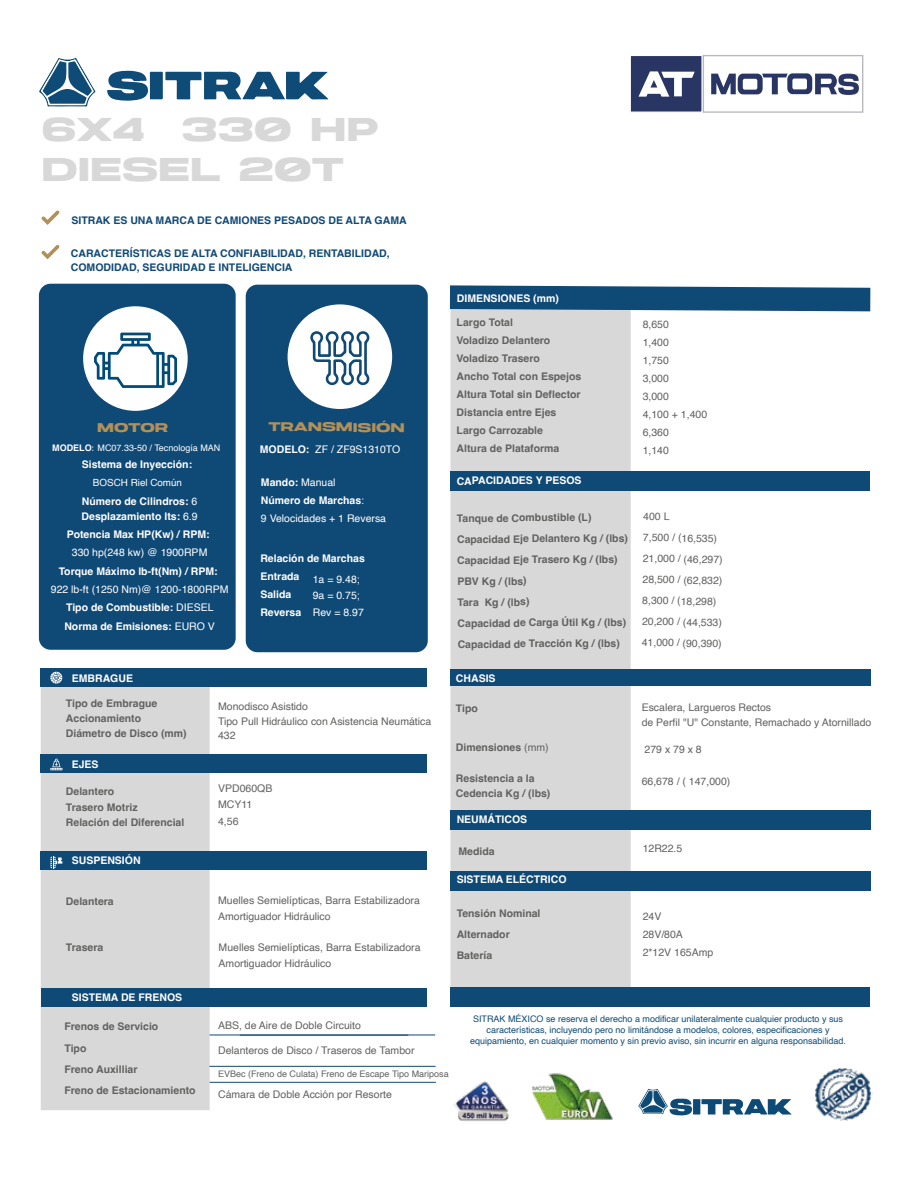
<style>
.page{position:relative;width:918px;height:1188px;background:#fff}
.page>*{position:absolute;margin:0;border:0;box-sizing:border-box;transform-origin:0 0}
.t1{font:33px/39.6px "Joyride EXT";color:#d8d8d8}
.t2{font:12.6px "Joyride EXT";color:#b29057}
.t3{font:10.5px/18px "Helvetica";color:#616160}
.t4{font:700 10.5px/21px "Helvetica";color:#616160}
.t5{font:700 10.5px/18.3px "Helvetica";color:#fff}
.t6{font:10.5px/18.3px "Helvetica";color:#fff}
.t7{font:700 10.5px/14.9px "Helvetica";color:#0f4976}
.t8{font:9.9px "Helvetica";color:#fff}
.t9{font:9px/10.8px "Helvetica";color:#0e4b76;text-align:center}
.t10{font:9px "Helvetica";color:#616160}
.t11{font:9px "Helvetica";color:#fff}
.s1{font-weight:700}
.s2{font-weight:400}
</style>
<div class="page">
<div style="left:41px;top:687px;width:169px;height:423px;background:#d8d8d8"></div>
<div style="left:41px;top:754px;width:386px;height:19px;background:#0f4976"></div>
<div style="left:41px;top:852px;width:386px;height:18px;background:#0f4976"></div>
<div style="left:41px;top:988px;width:386px;height:18px;background:#0f4976"></div>
<div style="left:41px;top:669px;width:386px;height:18px;background:#0f4976"></div>
<svg style="left:50px;top:759px;width:12px;height:11px"></svg>
<svg style="left:50px;top:856px;width:12px;height:12px"></svg>
<svg style="left:50px;top:672px;width:12px;height:12px"></svg>
<hr style="left:209px;top:1066px;width:227px;height:1px;background:#0f4976">
<hr style="left:210px;top:1035px;width:225px;height:1px;background:#0f4976">
<div style="left:450px;top:311px;width:181px;height:695px;background:#d8d8d8"></div>
<svg style="left:450px;top:285px;width:420px;height:26px;background:#245881"></svg>
<div style="left:451px;top:987px;width:419px;height:20px;background:#0f4976"></div>
<div style="left:451px;top:471px;width:419px;height:20px;background:#0f4976"></div>
<div style="left:450px;top:669px;width:420px;height:17px;background:#0f4976"></div>
<svg style="left:41px;top:210px;width:19px;height:15px"></svg>
<svg style="left:41px;top:245px;width:19px;height:14px"></svg>
<div style="left:39px;top:284px;width:197px;height:366px;background:#0f4976;border-radius:12px"></div>
<div style="left:83px;top:306px;width:105px;height:105px;background:#fff;border-radius:50%"></div>
<svg style="left:94px;top:333px;width:83px;height:55px"></svg>
<div style="left:246px;top:285px;width:182px;height:367px;background:#0f4976;border-radius:12px"></div>
<div style="left:288px;top:304px;width:104px;height:105px;background:#fff;border-radius:50%"></div>
<svg style="left:310px;top:331px;width:60px;height:55px"></svg>
<hr style="left:210px;top:1082px;width:226px;height:1px;background:#0f4976">
<div style="left:450px;top:871px;width:421px;height:20px;background:#0f4976"></div>
<div style="left:451px;top:810px;width:420px;height:20px;background:#0f4976"></div>
<img style="left:532px;top:1073px;width:81px;height:47px">
<div style="left:630px;top:55px;width:73px;height:58px;background:#293562;border:1px solid #fdfdfd"></div>
<div style="left:703px;top:55px;width:160px;height:58px;background:#fff;border:1px solid #b7b9bf"></div>
<svg style="left:639px;top:71px;width:56px;height:26px"></svg>
<svg style="left:711px;top:73px;width:148px;height:22px"></svg>
<svg style="left:638px;top:1089px;width:154px;height:27px"></svg>
<img style="left:453px;top:1081px;width:56px;height:40px">
<img style="left:815px;top:1068px;width:58px;height:53px">
<svg style="left:107px;top:71px;width:221px;height:30px"></svg>
<svg style="left:39px;top:58px;width:57px;height:48px"></svg>
<h1 class="t1" style="left:42px;top:110px;width:338px">6X4 330 HP<br>DIESEL 20T</h1>
<p class="t7" style="left:71px;top:214px;width:337px">SITRAK ES UNA MARCA DE CAMIONES PESADOS DE ALTA GAMA</p>
<p class="t7" style="left:71px;top:247px;width:320px">CARACTERÍSTICAS DE ALTA CONFIABILIDAD, RENTABILIDAD,<br>COMODIDAD, SEGURIDAD E INTELIGENCIA</p>
<p class="t2" style="left:97px;top:420px;width:73px">MOTOR</p>
<p class="t2" style="left:269px;top:418px;width:138px;rotate:1deg">TRANSMISIÓN</p>
<p class="t11" style="left:52px;top:441px;width:170px"><span class="s1">MODELO:</span> MC07.33-50 / Tecnología MAN</p>
<p class="t5" style="left:82px;top:456px;width:112px">Sistema de Inyección:</p>
<p class="t5" style="left:82px;top:496px;width:118px;line-height:14.4px">Número de Cilindros: <span class="s2">6<br></span>Desplazamiento lts: <span class="s2">6.9</span></p>
<p class="t5" style="left:67px;top:526px;width:144px">Potencia Max HP(Kw) / RPM:</p>
<p class="t6" style="left:72px;top:544px;width:137px">330 hp(248 kw) @ 1900RPM</p>
<p class="t5" style="left:59px;top:563px;width:161px">Torque Máximo lb-ft(Nm) / RPM:</p>
<p class="t6" style="left:51px;top:580px;width:179px;text-align:center">922 lb-ft (1250 Nm)@ 1200-1800RPM<br><span class="s1">Tipo de Combustible:</span> DIESEL<br><span class="s1">Norma de Emisiones:</span> EURO V</p>
<p class="t8" style="left:93px;top:474px;width:91px">BOSCH Riel Común</p>
<p class="t6" style="left:260px;top:440px;width:142px"><span class="s1">MODELO:</span> ZF / ZF9S1310TO</p>
<p class="t6" style="left:261px;top:473px;width:127px"><span class="s1">Mando:</span> Manual<br><span class="s1">Número de Marchas</span>:<br>9 Velocidades + 1 Reversa</p>
<p class="t5" style="left:260px;top:550px;width:106px">Relación de Marchas<br>Entrada<br>Salida<br>Reversa</p>
<p class="t6" style="left:313px;top:572px;width:53px;line-height:16px">1a = 9.48;<br>9a = 0.75;<br>Rev = 8.97</p>
<p class="t5" style="left:72px;top:670px;width:63px">EMBRAGUE</p>
<p class="t4" style="left:66px;top:697px;width:122px;line-height:15.3px">Tipo de Embrague<br>Accionamiento<br>Diámetro de Disco (mm)</p>
<p class="t5" style="left:72px;top:756px;width:28px">EJES</p>
<p class="t4" style="left:66px;top:785px;width:120px;line-height:15.3px">Delantero<br>Trasero Motriz<br>Relación del Diferencial</p>
<p class="t5" style="left:72px;top:853px;width:70px">SUSPENSIÓN</p>
<p class="t4" style="left:66px;top:892px;width:49px">Delantera</p>
<p class="t4" style="left:66px;top:937px;width:39px">Trasera</p>
<p class="t5" style="left:72px;top:989px;width:112px">SISTEMA DE FRENOS</p>
<p class="t4" style="left:64px;top:1017px;width:95px;line-height:21.5px">Frenos de Servicio<br>Tipo</p>
<p class="t3" style="left:218px;top:700px;width:215px;line-height:14.1px">Monodisco Asistido<br>Tipo Pull Hidráulico con Asistencia Neumática<br>432</p>
<p class="t3" style="left:218px;top:780px;width:56px;line-height:16.5px">VPD060QB<br>MCY11<br>4,56</p>
<p class="t3" style="left:218px;top:893px;width:203px;line-height:15.3px">Muelles Semielípticas, Barra Estabilizadora<br>Amortiguador Hidráulico</p>
<p class="t3" style="left:219px;top:940px;width:203px;line-height:15.3px">Muelles Semielípticas, Barra Estabilizadora<br>Amortiguador Hidráulico</p>
<p class="t3" style="left:218px;top:1017px;width:144px">ABS, de Aire de Doble Circuito</p>
<p class="t3" style="left:218px;top:1042px;width:198px">Delanteros de Disco / Traseros de Tambor</p>
<p class="t5" style="left:457px;top:290px;width:104px">DIMENSIONES (mm)</p>
<p class="t4" style="left:457px;top:314px;width:126px;line-height:18px">Largo Total<br>Voladizo Delantero<br>Voladizo Trasero<br>Ancho Total con Espejos<br>Altura Total sin Deflector<br>Distancia entre Ejes<br>Largo Carrozable<br>Altura de Plataforma</p>
<p class="t5" style="left:457px;top:473px;width:126px">CAPACIDADES Y PESOS</p>
<p class="t4" style="left:457px;top:508px;width:173px">Tanque de Combustible (L)<br>Capacidad Eje Delantero Kg / (lbs)<br>Capacidad Eje Trasero Kg / (lbs)<br>PBV Kg / (lbs)<br>Tara Kg / (lbs)<br>Capacidad de Carga Útil Kg / (lbs)<br>Capacidad de Tracción Kg / (lbs)</p>
<p class="t3" style="left:643px;top:315px;width:66px">8,650<br>1,400<br>1,750<br>3,000<br>3,000<br>4,100 + 1,400<br>6,360<br>1,140</p>
<p class="t3" style="left:643px;top:506px;width:82px;line-height:21px;rotate:1deg">400 L<br>7,500 / (16,535)<br>21,000 / (46,297)<br>28,500 / (62,832)<br>8,300 / (18,298)<br>20,200 / (44,533)<br>41,000 / (90,390)</p>
<p class="t5" style="left:456px;top:671px;width:41px">CHASIS</p>
<p class="t4" style="left:456px;top:699px;width:23px">Tipo</p>
<p class="t3" style="left:642px;top:700px;width:231px;line-height:15.3px">Escalera, Largueros Rectos<br>de Perfil "U" Constante, Remachado y Atornillado</p>
<p class="t4" style="left:456px;top:738px;width:94px">Dimensiones <span class="s2">(mm)</span></p>
<p class="t4" style="left:456px;top:772px;width:96px;line-height:15.3px">Resistencia a la<br>Cedencia Kg / (lbs)</p>
<p class="t3" style="left:645px;top:740px;width:59px">279 x 79 x 8</p>
<p class="t3" style="left:642px;top:772px;width:90px">66,678 / ( 147,000)</p>
<p class="t5" style="left:457px;top:811px;width:72px">NEUMÁTICOS</p>
<p class="t4" style="left:458px;top:842px;width:38px">Medida</p>
<p class="t3" style="left:643px;top:840px;width:41px">12R22.5</p>
<p class="t5" style="left:457px;top:872px;width:111px">SISTEMA ELÉCTRICO</p>
<p class="t4" style="left:457px;top:904px;width:85px">Tensión Nominal<br>Alternador<br>Batería</p>
<p class="t3" style="left:643px;top:908px;width:72px">24V<br>28V/80A<br>2*12V 165Amp</p>
<p class="t9" style="left:470px;top:1014px;width:378px">SITRAK MÉXICO se reserva el derecho a modificar unilateralmente cualquier producto y sus características, incluyendo pero no limitándose a modelos, colores, especificaciones y equipamiento, en cualquier momento y sin previo aviso, sin incurrir en alguna responsabilidad.</p>
<p class="t4" style="left:64px;top:1060px;width:133px">Freno Auxilliar<br>Freno de Estacionamiento</p>
<p class="t10" style="left:218px;top:1067px;width:232px">EVBec (Freno de Culata) Freno de Escape Tipo Mariposa</p>
<p class="t3" style="left:218px;top:1085px;width:175px">Cámara de Doble Acción por Resorte</p>
</div>
